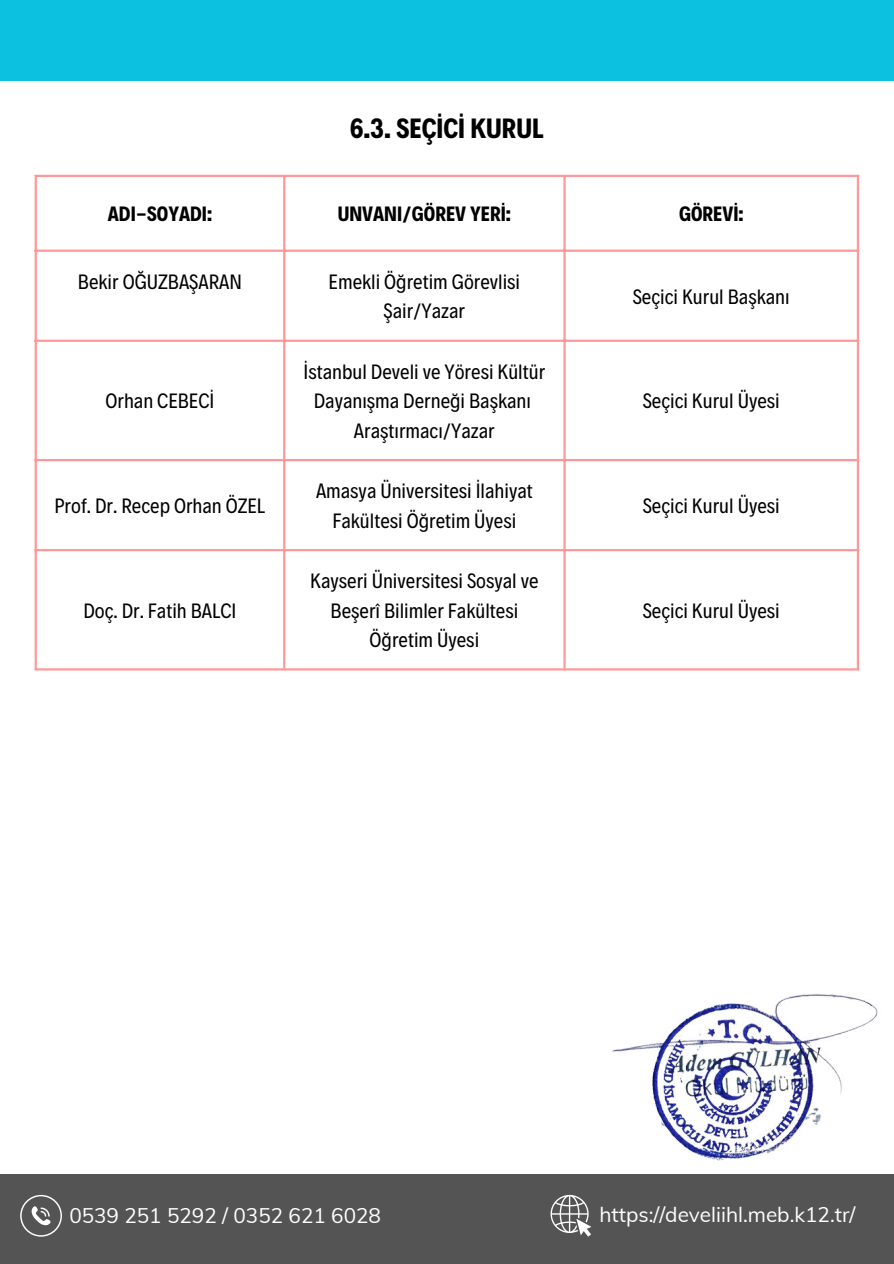
<style>
.page{position:relative;width:894px;height:1264px;background:#fff}
.page>*{position:absolute;margin:0;border:0;box-sizing:border-box;transform-origin:0 0}
.t1{font:700 28.2px "Decalotype";color:#000}
.t2{font:21px/29.2px "Decalotype";color:#000;text-align:center}
.t3{font:700 21px "Decalotype";color:#000}
.t4{font:20.7px "Muli";color:#fff}
</style>
<div class="page">
<div style="left:0;top:0;width:893px;height:81px;background:#0cc0df"></div>
<div style="left:0;top:1174px;width:893px;height:89px;background:#545454"></div>
<svg style="left:20px;top:1194px;width:42px;height:42px"></svg>
<img style="left:612px;top:994px;width:266px;height:167px">
<svg style="left:550px;top:1194px;width:41px;height:42px"></svg>
<hr style="left:35px;top:177px;width:2px;height:491px;background:#f99">
<hr style="left:283px;top:177px;width:2px;height:491px;background:#f99">
<hr style="left:563px;top:177px;width:2px;height:491px;background:#f99">
<hr style="left:856px;top:177px;width:2px;height:491px;background:#f99">
<hr style="left:35px;top:175px;width:823px;height:2px;background:#f99">
<hr style="left:35px;top:249px;width:823px;height:3px;background:#f99">
<hr style="left:35px;top:339px;width:823px;height:3px;background:#f99">
<hr style="left:35px;top:459px;width:823px;height:2px;background:#f99">
<hr style="left:35px;top:549px;width:823px;height:2px;background:#f99">
<hr style="left:35px;top:668px;width:823px;height:2px;background:#f99">
<h1 class="t1" style="left:350px;top:109px;width:195px">6.3. SEÇİCİ KURUL</h1>
<p class="t3" style="left:108px;top:199px;width:105px">ADI-SOYADI:</p>
<p class="t3" style="left:338px;top:199px;width:174px">UNVANI/GÖREV YERİ:</p>
<p class="t3" style="left:678px;top:199px;width:66px">GÖREVİ:</p>
<p class="t2" style="left:78px;top:266px;width:166px">Bekir OĞUZBAŞARAN</p>
<p class="t2" style="left:328px;top:266px;width:193px">Emekli Öğretim Görevlisi<br>Şair/Yazar</p>
<p class="t2" style="left:105px;top:385px;width:110px">Orhan CEBECİ</p>
<p class="t2" style="left:55px;top:490px;width:212px">Prof. Dr. Recep Orhan ÖZEL</p>
<p class="t2" style="left:83px;top:594px;width:154px">Doç. Dr. Fatih BALCI</p>
<p class="t2" style="left:303px;top:356px;width:243px">İstanbul Develi ve Yöresi Kültür<br>Dayanışma Derneği Başkanı<br>Araştırmacı/Yazar</p>
<p class="t2" style="left:316px;top:475px;width:218px">Amasya Üniversitesi İlahiyat<br>Fakültesi Öğretim Üyesi</p>
<p class="t2" style="left:310px;top:565px;width:230px">Kayseri Üniversitesi Sosyal ve<br>Beşerî Bilimler Fakültesi<br>Öğretim Üyesi</p>
<p class="t2" style="left:632px;top:280px;width:158px">Seçici Kurul Başkanı</p>
<p class="t2" style="left:642px;top:385px;width:138px">Seçici Kurul Üyesi</p>
<p class="t2" style="left:642px;top:490px;width:138px">Seçici Kurul Üyesi</p>
<p class="t2" style="left:642px;top:594px;width:138px">Seçici Kurul Üyesi</p>
<p class="t4" style="left:69px;top:1200px;width:313px">0539 251 5292 / 0352 621 6028</p>
<p class="t4" style="left:599px;top:1199px;width:257px">https://develiihl.meb.k12.tr/</p>
</div>
